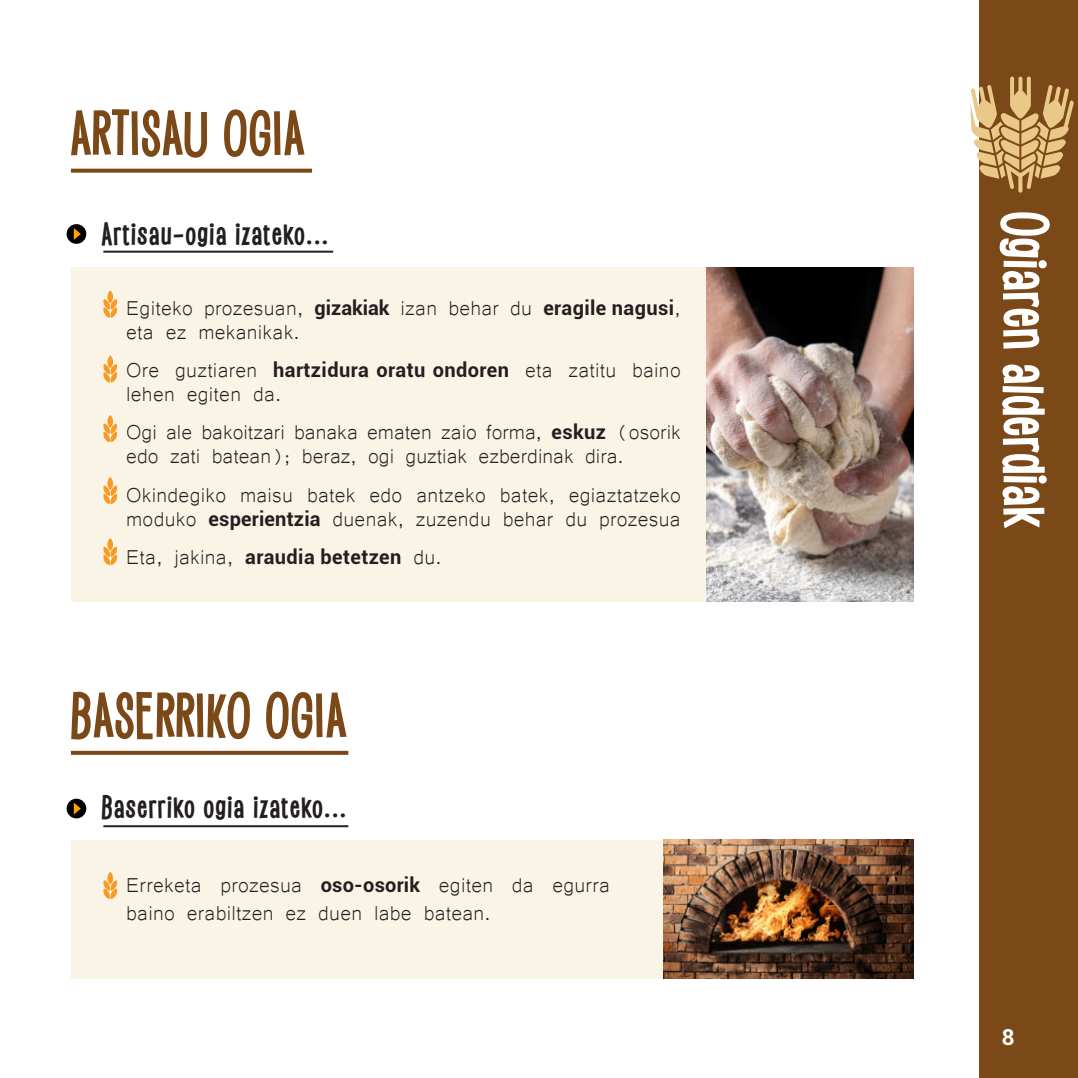
<style>
.page{position:relative;width:1078px;height:1078px;background:#fff}
.page>*{position:absolute;margin:0;border:0;box-sizing:border-box;transform-origin:0 0}
.t1{font:52px "Saker Sans Bold PERSONALUSE";letter-spacing:.04em;color:#fff}
.t2{font:50px "Saker Sans Bold PERSONALUSE";letter-spacing:.05em;color:#7b4818}
.t3{font:26px/24px "Microsoft Yi Baiti";letter-spacing:.01em;color:#231f20}
.t4{font:26px "Saker Sans Bold PERSONALUSE";letter-spacing:.08em;color:#231f20}
.t5{font:700 22px "Roboto";color:#fff}
.t6{font:700 20px "Roboto";letter-spacing:.02em;color:#231f20}
.s1{font-family:"Roboto";font-weight:700;font-size:20px}
.s2{font-family:"Microsoft Yi Baiti";font-weight:400;font-size:26px}
</style>
<div class="page">
<div style="left:71px;top:267px;width:646px;height:334px;background:#faf4e7"></div>
<div style="left:71px;top:839px;width:735px;height:139px;background:#faf4e7"></div>
<svg style="left:67px;top:224px;width:19px;height:20px"></svg>
<svg style="left:67px;top:798px;width:19px;height:20px"></svg>
<hr style="left:103px;top:250px;width:230px;height:2px;background:#231f20">
<hr style="left:103px;top:825px;width:245px;height:2px;background:#231f20">
<svg style="left:103px;top:290px;width:14px;height:28px"></svg>
<svg style="left:103px;top:872px;width:14px;height:26px"></svg>
<svg style="left:103px;top:355px;width:14px;height:27px"></svg>
<svg style="left:103px;top:415px;width:14px;height:27px"></svg>
<svg style="left:103px;top:477px;width:14px;height:27px"></svg>
<svg style="left:103px;top:538px;width:14px;height:27px"></svg>
<div style="left:979px;top:0;width:98px;height:1077px;background:#7b4818"></div>
<svg style="left:970px;top:77px;width:103px;height:116px"></svg>
<svg style="left:71px;top:169px;width:241px;height:4px"></svg>
<svg style="left:71px;top:750px;width:277px;height:4px"></svg>
<img style="left:663px;top:839px;width:250px;height:139px">
<img style="left:706px;top:267px;width:207px;height:334px">
<h2 class="t2" style="left:71px;top:109px;width:234px">ARTISAU OGIA</h2>
<p class="t4" style="left:102px;top:221px;width:227px">Artisau-ogia izateko...</p>
<p class="t3" style="left:126px;top:295px;width:556px">Egiteko prozesuan, <span class="s1">gizakiak</span> izan behar du <span class="s1">eragile nagusi</span>, eta ez mekanikak.</p>
<p class="t3" style="left:126px;top:357px;width:556px">Ore guztiaren <span class="s1">hartzidura oratu ondoren</span> eta zatitu baino lehen egiten da.</p>
<p class="t3" style="left:126px;top:420px;width:556px">Ogi ale bakoitzari banaka ematen zaio forma, <span class="s1">eskuz</span> (osorik edo zati batean); beraz, ogi guztiak ezberdinak dira.</p>
<p class="t3" style="left:126px;top:482px;width:556px">Okindegiko maisu batek edo antzeko batek, egiaztatzeko moduko <span class="s1">esperientzia</span> duenak, zuzendu behar du prozesua</p>
<p class="t6" style="left:126px;top:548px;width:317px"><span class="s2">Eta, jakina,</span> araudia betetzen <span class="s2">du.</span></p>
<h2 class="t2" style="left:71px;top:691px;width:276px">BASERRIKO OGIA</h2>
<p class="t4" style="left:102px;top:794px;width:245px">Baserriko ogia izateko...</p>
<p class="t3" style="left:126px;top:870px;width:485px;line-height:28px">Erreketa prozesua <span class="s1">oso-osorik</span> egiten da egurra baino erabiltzen ez duen labe batean.</p>
<h1 class="t1" style="left:1049px;top:212px;width:317px;rotate:90deg">Ogiaren alderdiak</h1>
<p class="t5" style="left:1001px;top:1027px;width:14px">8</p>
</div>
